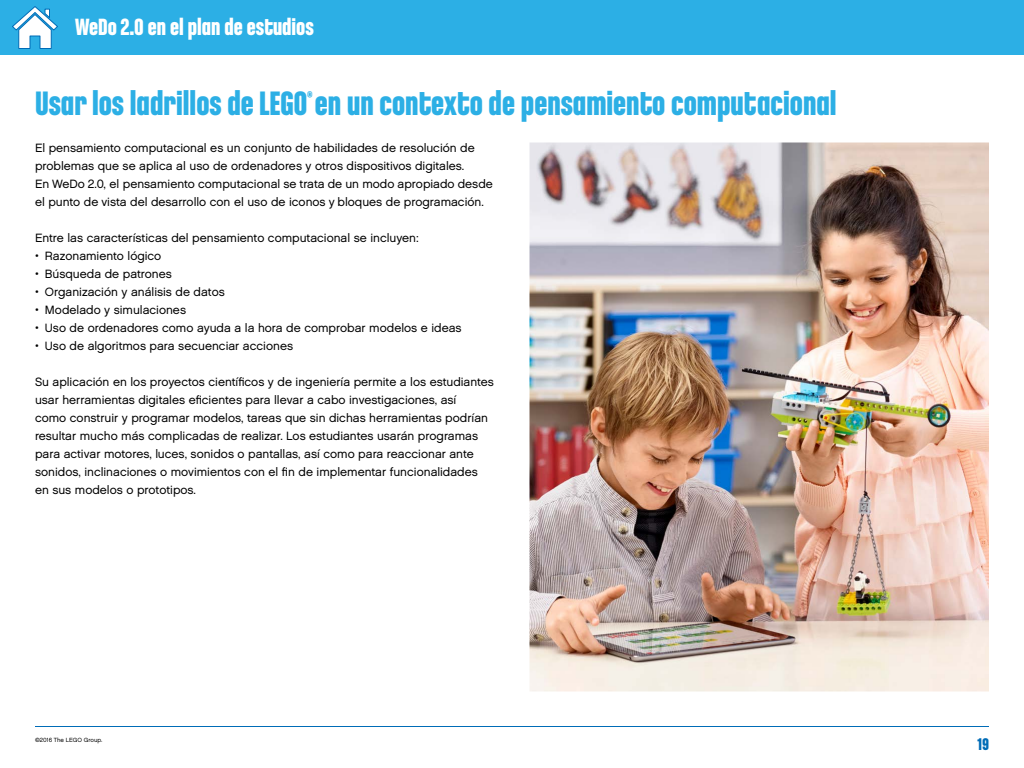
<style>
.page{position:relative;width:1024px;height:768px;background:#fff}
.page>*{position:absolute;margin:0;border:0;box-sizing:border-box;transform-origin:0 0}
.t1{font:700 36px "LEGO Chalet Comprime 80";color:#2cafe5}
.t2{font:700 25px "LEGO Chalet Comprime 80";color:#fff}
.t3{font:700 18px "LEGO Chalet Comprime 80";color:#006cb7}
.t4{font:12px/18px "LEGO Chalet 60";color:#000}
.t5{font:6px "LEGO Chalet 60";color:#000}
</style>
<div class="page">
<div style="left:0;top:0;width:1024px;height:55px;background:#2cafe5"></div>
<hr style="left:35px;top:726px;width:954px;height:2px;background:#006cb7">
<img style="left:530px;top:142px;width:459px;height:550px">
<svg style="left:12px;top:6px;width:46px;height:43px"></svg>
<h2 class="t2" style="left:75px;top:12px;width:240px">WeDo 2.0 en el plan de estudios</h2>
<h1 class="t1" style="left:35px;top:82px;width:803px">Usar los ladrillos de LEGO<sup>®</sup> en un contexto de pensamiento computacional</h1>
<p class="t4" style="left:35px;top:138px;width:459px">El pensamiento computacional es un conjunto de habilidades de resolución de problemas que se aplica al uso de ordenadores y otros dispositivos digitales.<br>En WeDo 2.0, el pensamiento computacional se trata de un modo apropiado desde el punto de vista del desarrollo con el uso de iconos y bloques de programación.</p>
<p class="t4" style="left:35px;top:228px;width:385px">Entre las características del pensamiento computacional se incluyen:</p>
<p class="t4" style="left:35px;top:246px;width:128px">• Razonamiento lógico</p>
<p class="t4" style="left:35px;top:264px;width:138px">• Búsqueda de patrones</p>
<p class="t4" style="left:35px;top:282px;width:191px">• Organización y análisis de datos</p>
<p class="t4" style="left:35px;top:300px;width:153px">• Modelado y simulaciones</p>
<p class="t4" style="left:35px;top:318px;width:428px">• Uso de ordenadores como ayuda a la hora de comprobar modelos e ideas</p>
<p class="t4" style="left:35px;top:336px;width:260px">• Uso de algoritmos para secuenciar acciones</p>
<p class="t4" style="left:35px;top:372px;width:461px">Su aplicación en los proyectos científicos y de ingeniería permite a los estudiantes usar herramientas digitales eficientes para llevar a cabo investigaciones, así<br>como construir y programar modelos, tareas que sin dichas herramientas podrían resultar mucho más complicadas de realizar. Los estudiantes usarán programas para activar motores, luces, sonidos o pantallas, así como para reaccionar ante sonidos, inclinaciones o movimientos con el fin de implementar funcionalidades en sus modelos o prototipos.</p>
<p class="t5" style="left:35px;top:736px;width:69px">©2016 The LEGO Group.</p>
<h3 class="t3" style="left:977px;top:734px;width:13px">19</h3>
</div>
